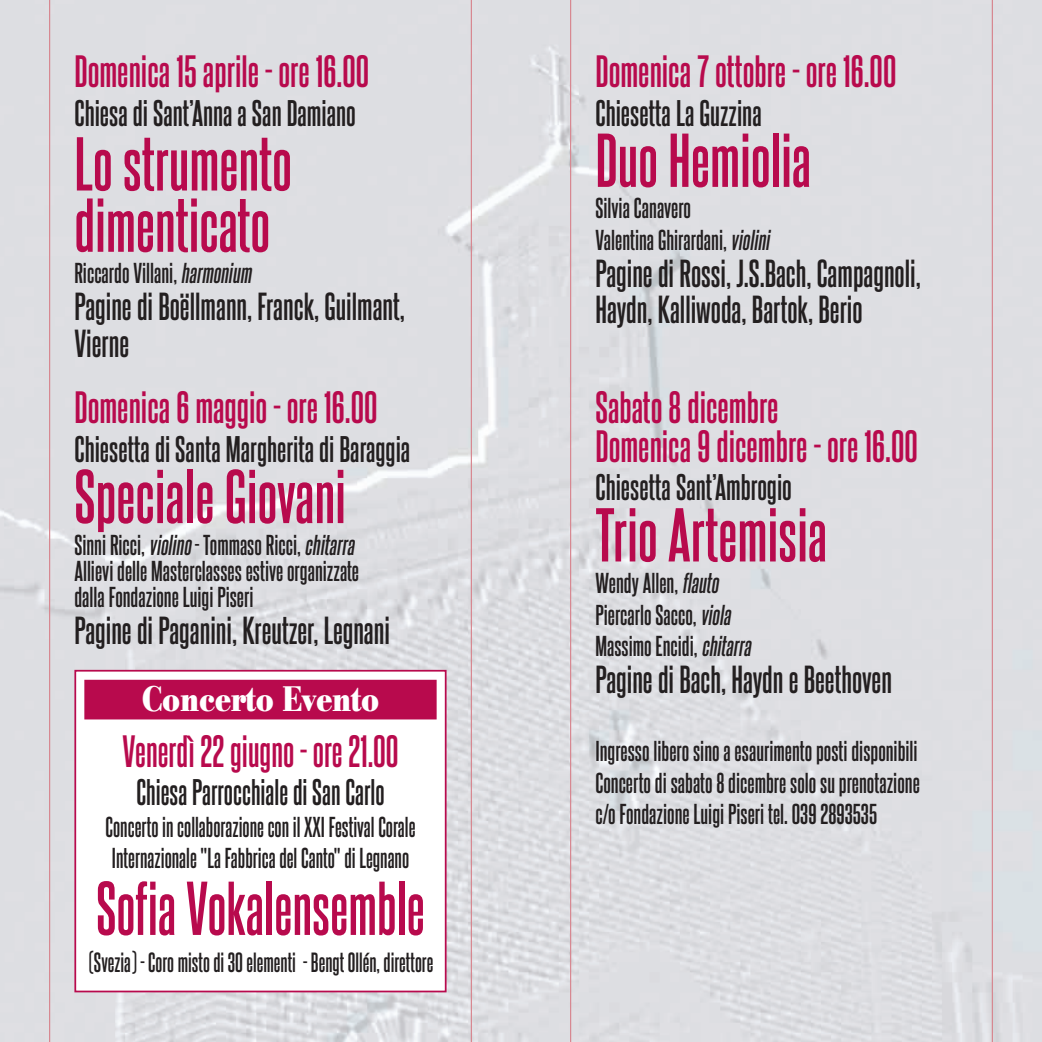
<style>
.page{position:relative;width:1042px;height:1042px;background:#dddee2}
.page>*{position:absolute;margin:0;border:0;box-sizing:border-box;transform-origin:0 0}
.t1{font:700 64.75px/61.2px "Steelfish Rg";color:#b80a4d;scale:1.05 1}
.t2{font:700 64.75px "Steelfish Rg";color:#b80a4d}
.t3{font:700 38.5px/38.5px "Steelfish Rg";color:#b80a4d;scale:1.05 1}
.t4{font:700 38.5px "Steelfish Rg";color:#b80a4d}
.t5{font:700 35px "Bodoni BE";color:#fff;scale:.8 1}
.t6{font:700 33.25px/36.8px "Steelfish Rg";color:#231f20;scale:1.05 1}
.t7{font:700 31.5px "Steelfish Rg";color:#231f20;scale:1.05 1}
.t8{font:700 31.5px "Steelfish Rg";color:#231f20}
.t9{font:700 24.5px/31.5px "Steelfish Rg";color:#231f20;scale:1.05 1}
.t10{font:700 24.5px/31.5px "Steelfish Rg";color:#231f20}
.t11{font:700 23.62px "Steelfish Rg";color:#231f20}
.s1{font-style:italic}
</style>
<div class="page">
<div style="left:76px;top:671px;width:369px;height:319px;background:#fff"></div>
<div style="left:74px;top:670px;width:372px;height:322px;border:2px solid #b80a4d"></div>
<div style="left:86px;top:681px;width:349px;height:37px;background:#b80a4d"></div>
<div style="left:84px;top:680px;width:353px;height:39px;border:2px solid #b80a4d"></div>
<hr style="left:49px;top:0;width:1px;height:1042px;background:#d78891">
<hr style="left:471px;top:0;width:1px;height:1042px;background:#d78891">
<hr style="left:570px;top:0;width:1px;height:1042px;background:#d78891">
<hr style="left:992px;top:0;width:1px;height:1042px;background:#d78891">
<h2 class="t3" style="left:74px;top:55px;width:282px">Domenica 15 aprile - ore 16.00</h2>
<p class="t7" style="left:74px;top:100px;width:270px">Chiesa di Sant’Anna a San Damiano</p>
<h1 class="t1" style="left:74px;top:138px;width:209px">Lo strumento dimenticato</h1>
<p class="t9" style="left:74px;top:259px;width:170px">Riccardo Villani, <span class="s1">harmonium</span></p>
<h3 class="t6" style="left:74px;top:290px;width:316px">Pagine di Boëllmann, Franck, Guilmant,<br>Vierne</h3>
<h2 class="t3" style="left:74px;top:391px;width:290px">Domenica 6 maggio - ore 16.00</h2>
<p class="t7" style="left:74px;top:436px;width:321px">Chiesetta di Santa Margherita di Baraggia</p>
<h1 class="t1" style="left:74px;top:471px;width:260px">Speciale Giovani</h1>
<p class="t9" style="left:74px;top:533px;width:273px;line-height:26.2px">Sinni Ricci, <span class="s1">violino</span> - Tommaso Ricci, <span class="s1">chitarra<br></span>Allievi delle Masterclasses estive organizzate dalla Fondazione Luigi Piseri</p>
<h3 class="t6" style="left:74px;top:614px;width:302px">Pagine di Paganini, Kreutzer, Legnani</h3>
<h3 class="t5" style="left:142px;top:685px;width:298px">Concerto Evento</h3>
<h2 class="t4" style="left:122px;top:735px;width:278px">Venerdì 22 giugno - ore 21.00</h2>
<p class="t8" style="left:136px;top:779px;width:250px">Chiesa Parrocchiale di San Carlo</p>
<p class="t10" style="left:106px;top:813px;width:311px">Concerto in collaborazione con il XXI Festival Corale<br>Internazionale "La Fabbrica del Canto" di Legnano</p>
<h1 class="t2" style="left:96px;top:881px;width:330px">Sofia Vokalensemble</h1>
<p class="t11" style="left:88px;top:952px;width:347px">(Svezia) - Coro misto di 30 elementi - Bengt Ollén, direttore</p>
<h2 class="t3" style="left:595px;top:55px;width:288px">Domenica 7 ottobre - ore 16.00</h2>
<p class="t7" style="left:595px;top:100px;width:160px">Chiesetta La Guzzina</p>
<h1 class="t1" style="left:595px;top:134px;width:207px">Duo Hemiolia</h1>
<p class="t9" style="left:595px;top:194px;width:167px">Silvia Canavero<br>Valentina Ghirardani, <span class="s1">violini</span></p>
<h3 class="t6" style="left:595px;top:257px;width:311px">Pagine di Rossi, J.S.Bach, Campagnoli,<br>Haydn, Kalliwoda, Bartok, Berio</h3>
<h2 class="t3" style="left:595px;top:391px;width:308px">Sabato 8 dicembre<br>Domenica 9 dicembre - ore 16.00</h2>
<p class="t7" style="left:595px;top:474px;width:189px">Chiesetta Sant’Ambrogio</p>
<h1 class="t1" style="left:595px;top:509px;width:222px">Trio Artemisia</h1>
<p class="t9" style="left:595px;top:569px;width:149px">Wendy Allen, <span class="s1">flauto<br></span>Piercarlo Sacco, <span class="s1">viola<br></span>Massimo Encidi, <span class="s1">chitarra</span></p>
<h3 class="t6" style="left:595px;top:663px;width:284px">Pagine di Bach, Haydn e Beethoven</h3>
<p class="t9" style="left:595px;top:737px;width:310px;text-align:justify">Ingresso libero sino a esaurimento posti disponibili Concerto di sabato 8 dicembre solo su prenotazione c/o Fondazione Luigi Piseri tel. 039 2893535</p>
</div>
